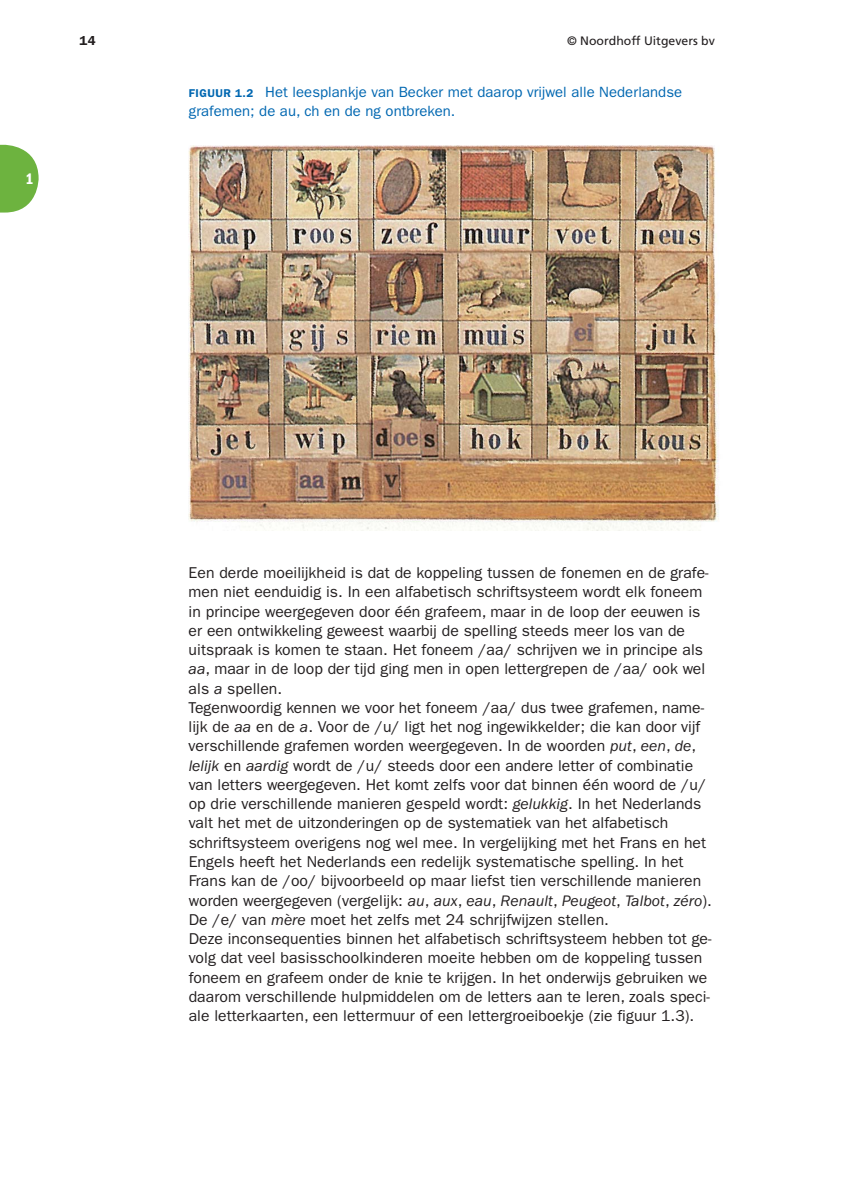
<style>
.page{position:relative;width:844px;height:1191px;background:#fff}
.page>*{position:absolute;margin:0;border:0;box-sizing:border-box;transform-origin:0 0}
.t1{font:15.75px/19.2px "ITC Franklin Gothic Std";letter-spacing:.005em;color:#231f20}
.t2{font:15.75px "ITC Franklin Gothic Std Dm Cd";color:#fff}
.t3{font:14.88px/19.2px "ITC Franklin Gothic Std";letter-spacing:.005em;color:#0067b1}
.t4{font:600 13.12px "ITC Franklin Gothic Std";color:#231f20}
.t5{font:12.25px "Frutiger LT Std";color:#231f20}
.s1{font-weight:600;font-size:11.38px}
.s2{font-style:italic}
</style>
<div class="page">
<svg style="left:0;top:145px;width:39px;height:67px"></svg>
<img style="left:189px;top:146px;width:530px;height:385px">
<p class="t2" style="left:26px;top:172px;width:10px">1</p>
<p class="t4" style="left:79px;top:35px;width:18px">14</p>
<p class="t5" style="left:567px;top:35px;width:149px">© Noordhoff Uitgevers bv</p>
<p class="t3" style="left:189px;top:83px;width:494px"><span class="s1">FIGUUR 1.2</span> Het leesplankje van Becker met daarop vrijwel alle Nederlandse grafemen; de au, ch en de ng ontbreken.</p>
<p class="t1" style="left:189px;top:564px;width:524px">Een derde moeilijkheid is dat de koppeling tussen de fonemen en de grafe&shy;men niet eenduidig is. In een alfabetisch schriftsysteem wordt elk foneem in principe weergegeven door één grafeem, maar in de loop der eeuwen is er een ontwikkeling geweest waarbij de spelling steeds meer los van de uitspraak is komen te staan. Het foneem /aa/ schrijven we in principe als <span class="s2">aa</span>, maar in de loop der tijd ging men in open lettergrepen de /aa/ ook wel als <span class="s2">a</span> spellen.<br>Tegenwoordig kennen we voor het foneem /aa/ dus twee grafemen, name&shy;lijk de <span class="s2">aa</span> en de <span class="s2">a</span>. Voor de /u/ ligt het nog ingewikkelder; die kan door vijf verschillende grafemen worden weergegeven. In de woorden <span class="s2">put</span>, <span class="s2">een</span>, <span class="s2">de</span>, <span class="s2">lelijk</span> en <span class="s2">aardig</span> wordt de /u/ steeds door een andere letter of combinatie van letters weergegeven. Het komt zelfs voor dat binnen één woord de /u/ op drie verschillende manieren gespeld wordt: <span class="s2">gelukkig</span>. In het Nederlands valt het met de uitzonderingen op de systematiek van het alfabetisch schriftsysteem overigens nog wel mee. In vergelijking met het Frans en het Engels heeft het Nederlands een redelijk systematische spelling. In het Frans kan de /oo/ bijvoorbeeld op maar liefst tien verschillende manieren worden weergegeven (vergelijk: <span class="s2">au</span>, <span class="s2">aux</span>, <span class="s2">eau</span>, <span class="s2">Renault</span>, <span class="s2">Peugeot</span>, <span class="s2">Talbot</span>, <span class="s2">zéro</span>).<br>De /e/ van <span class="s2">mère</span> moet het zelfs met 24 schrijfwijzen stellen.<br>Deze inconsequenties binnen het alfabetisch schriftsysteem hebben tot ge&shy;volg dat veel basisschoolkinderen moeite hebben om de koppeling tussen foneem en grafeem onder de knie te krijgen. In het onderwijs gebruiken we daarom verschillende hulpmiddelen om de letters aan te leren, zoals speci&shy;ale letterkaarten, een lettermuur of een lettergroeiboekje (zie figuur 1.3).</p>
</div>
